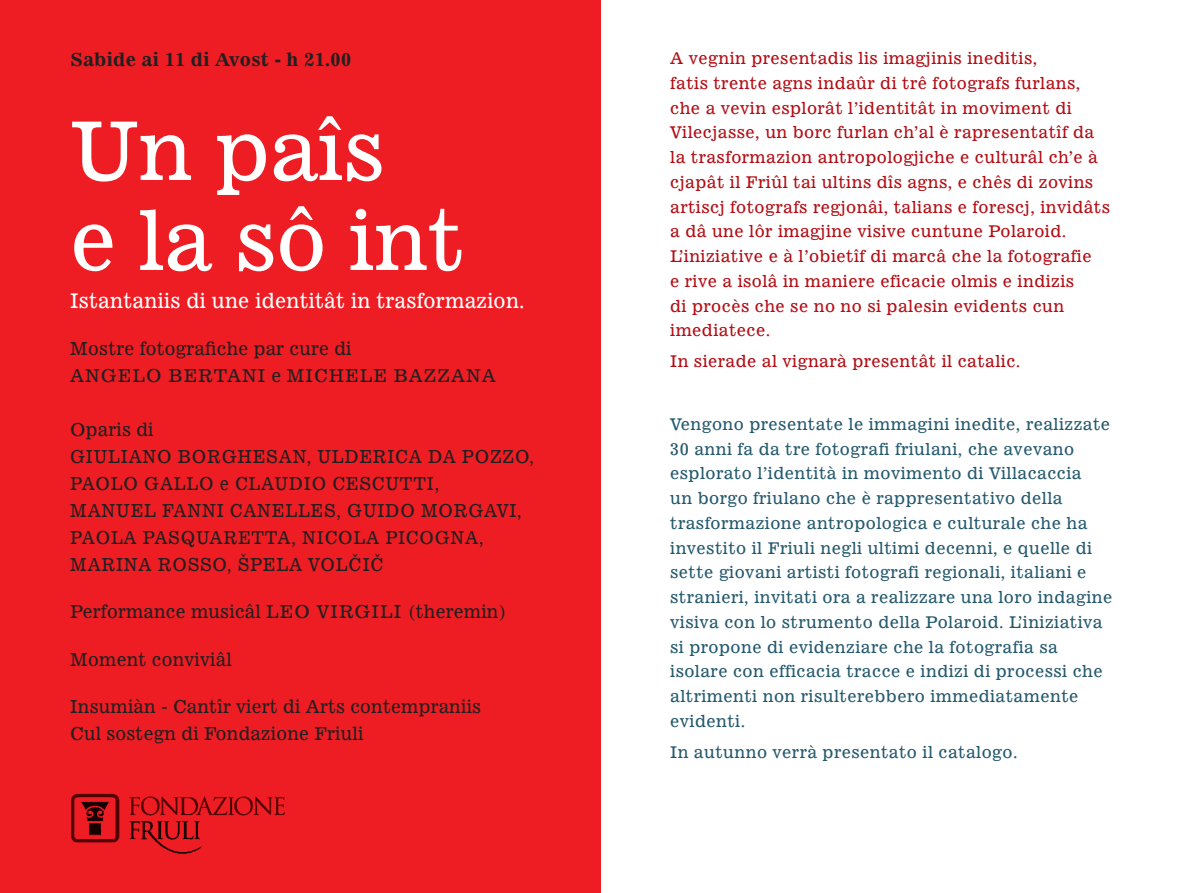
<style>
.page{position:relative;width:1200px;height:893px;background:#fff}
.page>*{position:absolute;margin:0;border:0;box-sizing:border-box;transform-origin:0 0}
.t1{font:81px/90px "News 701 BT Roman A";color:#fff}
.t2{font:20.25px "News 701 BT Roman A";letter-spacing:.015em;color:#fff;scale:.96 1}
.t3{font:18px/27px "News 701 BT Roman A";letter-spacing:.05em;color:#231f20;scale:.9 1}
.t4{font:18px/27px "News 701 BT Roman A";letter-spacing:.015em;color:#231f20;scale:.96 1}
.t5{font:18px/27px "News 701 BT Roman A";letter-spacing:.05em;color:#231f20;scale:.96 1}
.t6{font:18px "News 701 BT Bold A";letter-spacing:.02em;color:#231f20}
.t7{font:16.2px/24.8px "News 701 BT Roman A";letter-spacing:.03em;color:#255a6e}
.t8{font:16.2px/24.8px "News 701 BT Roman A";letter-spacing:.03em;color:#b30e15}
</style>
<div class="page">
<div style="left:0;top:0;width:600px;height:893px;background:#ee1d23"></div>
<img style="left:71px;top:793px;width:214px;height:61px">
<p class="t6" style="left:70px;top:48px;width:282px">Sabide ai 11 di Avost - h 21.00</p>
<h1 class="t1" style="left:70px;top:105px;width:396px">Un paîs<br>e la sô int</h1>
<p class="t2" style="left:70px;top:289px;width:475px">Istantaniis di une identitât in trasformazion.</p>
<p class="t5" style="left:70px;top:335px;width:441px">Mostre fotografiche par cure di<br>Angelo Bertani e Michele Bazzana</p>
<p class="t5" style="left:70px;top:416px;width:88px">Oparis di<br>Giulia</p>
<p class="t3" style="left:142px;top:443px;width:286px">no Borghesan, Ulderica</p>
<p class="t3" style="left:428px;top:443px;width:119px">Da Pozzo,</p>
<p class="t3" style="left:70px;top:470px;width:115px">Paolo Gall</p>
<p class="t3" style="left:199px;top:470px;width:71px">o e Clau</p>
<p class="t3" style="left:289px;top:470px;width:94px">dio Cescu</p>
<p class="t3" style="left:70px;top:470px;width:456px;text-indent:329px">tti,<br>Manuel Fanni Canelles , Guido Morgavi</p>
<p class="t3" style="left:517px;top:497px;width:7px">,</p>
<p class="t3" style="left:70px;top:524px;width:461px;text-indent:268px">ola Picogna,<br>Marina Ross o, Špela VolCˇ iCˇ</p>
<p class="t4" style="left:70px;top:598px;width:309px">Performance musicâl Leo Vi rgili</p>
<p class="t5" style="left:407px;top:598px;width:105px">(theremin)</p>
<p class="t4" style="left:70px;top:645px;width:170px">Moment conviviâl</p>
<p class="t4" style="left:70px;top:693px;width:429px">Insumiàn - Cantîr viert di Arts contempraniis<br>Cul sostegn di Fondazione Friuli</p>
<p class="t3" style="left:70px;top:524px;width:110px">Pa ola Pasqua</p>
<p class="t3" style="left:223px;top:524px;width:101px">retta, Nic</p>
<p class="t8" style="left:670px;top:46px;width:441px">A vegnin presentadis lis imagjinis ineditis,<br>fatis trente agns indaûr di trê fotografs furlans, che a vevin esplorât l’identitât in moviment di Vilecjasse, un borc furlan ch’al è rapresentatîf da la trasformazion antropologjiche e culturâl ch’e à cjapât il Friûl tai ultins dîs agns, e chês di zovins artiscj fotografs regjonâi, talians e forescj, invidâts a dâ une lôr imagjine visive cuntune Polaroid.<br>L’iniziative e à l’obietîf di marcâ che la fotografie<br>e rive a isolâ in maniere eficacie olmis e indizis<br>di procès che se no no si palesin evidents cun imediatece.</p>
<p class="t8" style="left:670px;top:349px;width:352px">In sierade al vignarà presentât il catalic.</p>
<p class="t7" style="left:670px;top:411px;width:443px">Vengono presentate le immagini inedite, realizzate 30 anni fa da tre fotografi friulani, che avevano esplorato l’identità in movimento di Villacaccia<br>un borgo friulano che è rappresentativo della trasformazione antropologica e culturale che ha investito il Friuli negli ultimi decenni, e quelle di sette giovani artisti fotografi regionali, italiani e stranieri, invitati ora a realizzare una loro indagine visiva con lo strumento della Polaroid. L’iniziativa si propone di evidenziare che la fotografia sa isolare con efficacia tracce e indizi di processi che altrimenti non risulterebbero immediatamente evidenti.</p>
<p class="t7" style="left:670px;top:740px;width:349px">In autunno verrà presentato il catalogo.</p>
</div>
